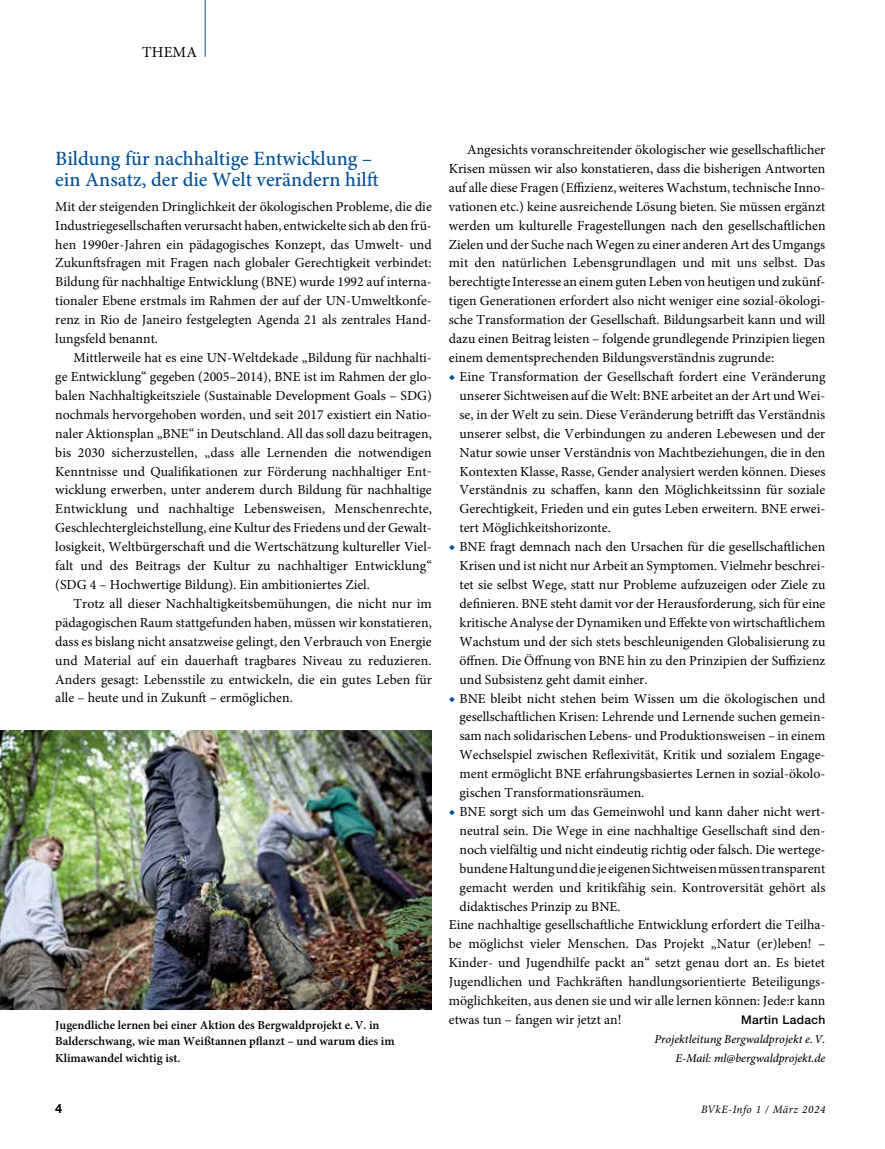
<style>
.page{position:relative;width:885px;height:1149px;background:#fff}
.page>*{position:absolute;margin:0;border:0;box-sizing:border-box;transform-origin:0 0}
.t1{font:500 20.25px/21.1px "Minion Pro";color:#004f95}
.t2{font:15.3px "Minion Pro";letter-spacing:.01em;color:#000}
.t3{font:13.8px/18.9px "Minion Pro";color:#000;text-align:justify}
.t4{font:700 12.75px "Helvetica Neue LT Std";color:#000}
.t5{font:600 12.3px/16.5px "Minion Pro";color:#000}
.t6{font:italic 500 12px/18.9px "Minion Pro";color:#000;text-align:right}
.t7{font:500 12px "Helvetica Neue LT Std";letter-spacing:.03em;color:#000}
.t8{font:italic 11.25px "Minion Pro";letter-spacing:.04em;color:#000}
.s1{color:#004f95}
</style>
<div class="page">
<hr style="left:205px;top:0;width:1px;height:57px;background:#004f95">
<img style="left:0;top:730px;width:432px;height:278px">
<p class="t2" style="left:142px;top:42px;width:56px">THEMA</p>
<h1 class="t1" style="left:55px;top:148px;width:325px">Bildung für nachhaltige Entwicklung – ein Ansatz, der die Welt verändern hilft</h1>
<p class="t3" style="left:55px;top:197px;width:378px">Mit der steigenden Dringlichkeit der ökologischen Probleme, die die Industriegesellschaften verursacht haben, entwickelte sich ab den frü&shy;hen 1990er-Jahren ein pädagogisches Konzept, das Umwelt- und Zukunftsfragen mit Fragen nach globaler Gerechtigkeit verbindet:<br>Bildung für nachhaltige Entwicklung (BNE) wurde 1992 auf interna&shy;tionaler Ebene erstmals im Rahmen der auf der UN-Umweltkonfe&shy;renz in Rio de Janeiro festgelegten Agenda 21 als zentrales Hand&shy;lungsfeld benannt.</p>
<p class="t3" style="left:55px;top:348px;width:378px;text-indent:18px">Mittlerweile hat es eine UN-Weltdekade „Bildung für nachhalti&shy;ge Entwicklung“ gegeben (2005–2014), BNE ist im Rahmen der glo&shy;balen Nachhaltigkeitsziele (Sustainable Development Goals – SDG) nochmals hervorgehoben worden, und seit 2017 existiert ein Natio&shy;naler Aktionsplan „BNE“ in Deutschland. All das soll dazu beitragen, bis 2030 sicherzustellen, „dass alle Lernenden die notwendigen Kenntnisse und Qualifikationen zur Förderung nachhaltiger Ent&shy;wicklung erwerben, unter anderem durch Bildung für nachhaltige Entwicklung und nachhaltige Lebensweisen, Menschenrechte, Geschlechtergleichstellung, eine Kultur des Friedens und der Gewalt&shy;losigkeit, Weltbürgerschaft und die Wertschätzung kultureller Viel&shy;falt und des Beitrags der Kultur zu nachhaltiger Entwicklung“ (SDG 4 – Hochwertige Bildung). Ein ambitioniertes Ziel.</p>
<p class="t3" style="left:55px;top:594px;width:378px;text-indent:18px">Trotz all dieser Nachhaltigkeitsbemühungen, die nicht nur im pädagogischen Raum stattgefunden haben, müssen wir konstatieren, dass es bislang nicht ansatzweise gelingt, den Verbrauch von Energie und Material auf ein dauerhaft tragbares Niveau zu reduzieren.<br>Anders gesagt: Lebensstile zu entwickeln, die ein gutes Leben für alle – heute und in Zukunft – ermöglichen.</p>
<p class="t5" style="left:55px;top:1016px;width:341px">Jugendliche lernen bei einer Aktion des Bergwaldprojekt e.V. in<br>Balderschwang, wie man Weißtannen pflanzt – und warum dies im<br>Klimawandel wichtig ist.</p>
<p class="t3" style="left:449px;top:140px;width:378px;text-indent:18px">Angesichts voranschreitender ökologischer wie gesellschaftlicher Krisen müssen wir also konstatieren, dass die bisherigen Antworten auf alle diese Fragen (Effizienz, weiteres Wachstum, technische Inno&shy;vationen etc.) keine ausreichende Lösung bieten. Sie müssen ergänzt werden um kulturelle Fragestellungen nach den gesellschaftlichen Zielen und der Suche nach Wegen zu einer anderen Art des Umgangs mit den natürlichen Lebensgrundlagen und mit uns selbst. Das berechtigte Interesse an einem guten Leben von heutigen und zukünf&shy;tigen Generationen erfordert also nicht weniger eine sozial-ökologi&shy;sche Transformation der Gesellschaft. Bildungsarbeit kann und will dazu einen Beitrag leisten – folgende grundlegende Prinzipien liegen einem dementsprechenden Bildungsverständnis zugrunde:</p>
<p class="t3" style="left:459px;top:367px;width:367px;text-indent:-11px"><span class="s1">◆</span> Eine Transformation der Gesellschaft fordert eine Veränderung unserer Sichtweisen auf die Welt: BNE arbeitet an der Art und Wei&shy;se, in der Welt zu sein. Diese Veränderung betrifft das Verständnis unserer selbst, die Verbindungen zu anderen Lebewesen und der Natur sowie unser Verständnis von Machtbeziehungen, die in den Kontexten Klasse, Rasse, Gender analysiert werden können. Dieses Verständnis zu schaffen, kann den Möglichkeitssinn für soziale Gerechtigkeit, Frieden und ein gutes Leben erweitern. BNE erwei&shy;tert Möglichkeitshorizonte.</p>
<p class="t3" style="left:459px;top:537px;width:367px;text-indent:-11px"><span class="s1">◆</span> BNE fragt demnach nach den Ursachen für die gesellschaftlichen Krisen und ist nicht nur Arbeit an Symptomen. Vielmehr beschrei&shy;tet sie selbst Wege, statt nur Probleme aufzuzeigen oder Ziele zu definieren. BNE steht damit vor der Herausforderung, sich für eine kritische Analyse der Dynamiken und Effekte von wirtschaftlichem Wachstum und der sich stets beschleunigenden Globalisierung zu öffnen. Die Öffnung von BNE hin zu den Prinzipien der Suffizienz und Subsistenz geht damit einher.</p>
<p class="t3" style="left:459px;top:688px;width:367px;text-indent:-11px"><span class="s1">◆</span> BNE bleibt nicht stehen beim Wissen um die ökologischen und gesellschaftlichen Krisen: Lehrende und Lernende suchen gemein&shy;sam nach solidarischen Lebens- und Produktionsweisen – in einem Wechselspiel zwischen Reflexivität, Kritik und sozialem Engage&shy;ment ermöglicht BNE erfahrungsbasiertes Lernen in sozial-ökolo&shy;gischen Transformationsräumen.</p>
<p class="t3" style="left:449px;top:802px;width:378px"><span class="s1">◆</span> BNE sorgt sich um das Gemeinwohl und kann daher nicht wert-</p>
<p class="t3" style="left:459px;top:820px;width:367px">neutral sein. Die Wege in eine nachhaltige Gesellschaft sind den-</p>
<p class="t3" style="left:459px;top:839px;width:367px">noch vielfältig und nicht eindeutig richtig oder falsch. Die wertege-</p>
<p class="t3" style="left:459px;top:858px;width:367px">bundene Haltung und die je eigenen Sichtweisen müssen transparent</p>
<p class="t3" style="left:459px;top:877px;width:367px">gemacht werden und kritikfähig sein. Kontroversität gehört als</p>
<p class="t3" style="left:459px;top:896px;width:163px">didaktisches Prinzip zu BNE.</p>
<p class="t3" style="left:449px;top:915px;width:378px">Eine nachhaltige gesellschaftliche Entwicklung erfordert die Teilha-</p>
<p class="t3" style="left:449px;top:934px;width:378px">be möglichst vieler Menschen. Das Projekt „Natur (er)leben! –</p>
<p class="t3" style="left:449px;top:953px;width:378px">Kinder- und Jugendhilfe packt an“ setzt genau dort an. Es bietet</p>
<p class="t3" style="left:449px;top:972px;width:378px">Jugendlichen und Fachkräften handlungsorientierte Beteiligungs-</p>
<p class="t3" style="left:449px;top:991px;width:378px">möglichkeiten, aus denen sie und wir alle lernen können: Jede:r kann</p>
<p class="t3" style="left:449px;top:1009px;width:174px">etwas tun – fangen wir jetzt an!</p>
<p class="t7" style="left:741px;top:1012px;width:86px">Martin Ladach</p>
<p class="t6" style="left:654px;top:1029px;width:172px">Projektleitung Bergwaldprojekt e.V.<br>E-Mail: ml@bergwaldprojekt.de</p>
<p class="t4" style="left:55px;top:1100px;width:9px">4</p>
<p class="t8" style="left:701px;top:1101px;width:126px">BVkE-Info 1 / März 2024</p>
</div>
